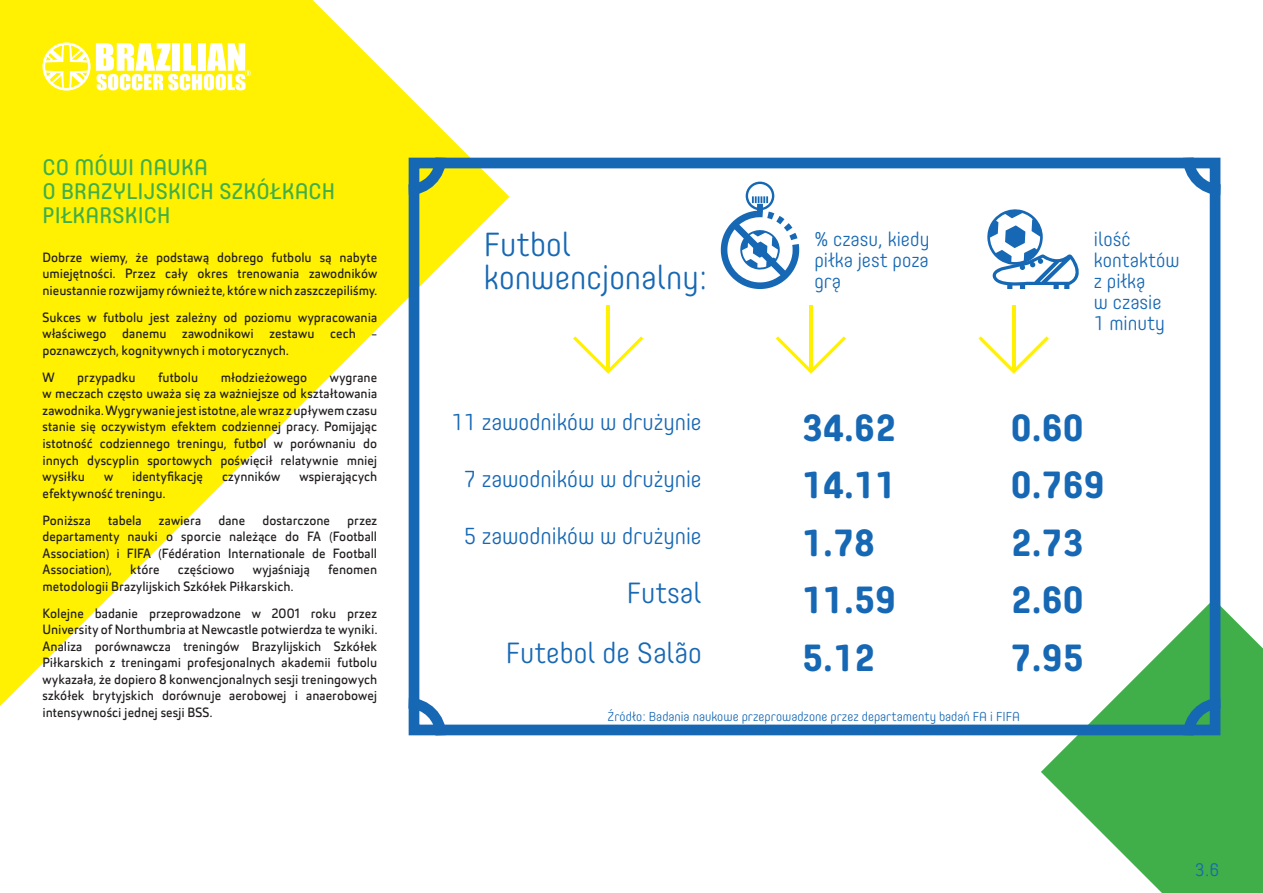
<style>
.page{position:relative;width:1263px;height:893px;background:#fff}
.page>*{position:absolute;margin:0;border:0;box-sizing:border-box;transform-origin:0 0}
.t1{font:700 37.5px/57.4px "Core Mellow 65";color:#1768b4}
.t2{font:300 33.15px/33.5px "Core Mellow 35";color:#1768b4}
.t3{font:300 28.95px/59.6px "Core Mellow 35";color:#1768b4;text-align:right}
.t4{font:300 22.95px "Core Mellow 35";color:#1768b4}
.t5{font:22.35px/23.7px "Core Mellow 45";color:#40ae49}
.t6{font:300 19.65px/21px "Core Mellow 35";color:#1768b4;text-align:justify}
.t7{font:300 18px "Core Mellow 35";color:#1768b4}
.t8{font:13.5px/16.5px "Helia Core";color:#231f20;text-align:justify}
.t9{font:300 12.9px "Core Mellow 35";color:#1768b4}
</style>
<div class="page">
<svg style="left:1041px;top:599px;width:222px;height:294px;fill:#40ae49"></svg>
<svg style="left:0;top:0;width:509px;height:706px;fill:#fff101"></svg>
<svg style="left:43px;top:43px;width:208px;height:48px"></svg>
<svg style="left:721px;top:182px;width:78px;height:107px"></svg>
<svg style="left:987px;top:209px;width:92px;height:80px"></svg>
<div style="left:409px;top:158px;width:811px;height:577px;border:11px solid #1768b4"></div>
<svg style="left:1177px;top:157px;width:44px;height:43px"></svg>
<svg style="left:398px;top:147px;width:53px;height:53px;background:#a3bb47"></svg>
<svg style="left:398px;top:692px;width:53px;height:44px"></svg>
<svg style="left:1177px;top:692px;width:54px;height:54px;background:#309272"></svg>
<svg style="left:776px;top:336px;width:70px;height:38px"></svg>
<hr style="left:809px;top:305px;width:3px;height:66px;background:#fff101">
<svg style="left:573px;top:336px;width:70px;height:38px"></svg>
<hr style="left:607px;top:305px;width:3px;height:66px;background:#fff101">
<svg style="left:978px;top:336px;width:71px;height:38px"></svg>
<hr style="left:1012px;top:305px;width:3px;height:66px;background:#fff101">
<h3 class="t5" style="left:43px;top:154px;width:294px">CO MÓWI NAUKA<br>O BRAZYLIJSKICH SZKÓŁKACH<br>PIŁKARSKICH</h3>
<p class="t8" style="left:43px;top:249px;width:336px">Dobrze wiemy, że podstawą dobrego futbolu są nabyte umiejętności. Przez cały okres trenowania zawodników nieustannie rozwijamy również te, które wnich zaszczepiliśmy.</p>
<p class="t8" style="left:43px;top:309px;width:336px">Sukces w futbolu jest zależny od poziomu wypracowania właściwego danemu zawodnikowi zestawu cech - poznawczych, kognitywnych i motorycznych.</p>
<p class="t8" style="left:43px;top:369px;width:14px">W</p>
<p class="t8" style="left:77px;top:369px;width:60px">przypadku</p>
<p class="t8" style="left:158px;top:369px;width:42px">futbolu</p>
<p class="t8" style="left:221px;top:369px;width:88px">młodzieżowego</p>
<p class="t8" style="left:43px;top:369px;width:336px;text-indent:287px">wygrane w meczach często uważa się za ważniejsze od kształtowania zawodnika. Wygrywanie jest istotne, ale wraz zupływem czasu stanie się oczywistym efektem codziennej pracy. Pomijając istotność codziennego treningu, futbol w porównaniu do innych dyscyplin sportowych poświęcił relatywnie mniej wysiłku</p>
<p class="t8" style="left:104px;top:468px;width:11px">w</p>
<p class="t8" style="left:132px;top:468px;width:72px">identyfikację</p>
<p class="t8" style="left:222px;top:468px;width:60px">czynników</p>
<p class="t8" style="left:299px;top:468px;width:79px">wspierających</p>
<p class="t8" style="left:43px;top:479px;width:124px;line-height:27px">efektywność treningu.<br>Poniższa</p>
<p class="t8" style="left:108px;top:511px;width:35px">tabela</p>
<p class="t8" style="left:159px;top:511px;width:44px">zawiera</p>
<p class="t8" style="left:218px;top:511px;width:28px">dane</p>
<p class="t8" style="left:262px;top:511px;width:69px">dostarczone</p>
<p class="t8" style="left:43px;top:511px;width:336px;text-indent:305px">przez departamenty nauki o sporcie należące do FA (Football Association) i FIFA (Fédération Internationale de Football Association),</p>
<p class="t8" style="left:130px;top:561px;width:31px">które</p>
<p class="t8" style="left:178px;top:561px;width:58px">częściowo</p>
<p class="t8" style="left:253px;top:561px;width:59px">wyjaśniają</p>
<p class="t8" style="left:328px;top:561px;width:50px">fenomen</p>
<p class="t8" style="left:43px;top:572px;width:336px;line-height:27px">metodologii Brazylijskich Szkółek Piłkarskich.<br>Kolejne badanie przeprowadzone w 2001 roku przez</p>
<p class="t8" style="left:43px;top:621px;width:336px">University of Northumbria at Newcastle potwierdza te wyniki.<br>Analiza porównawcza treningów Brazylijskich Szkółek Piłkarskich z treningami profesjonalnych akademii futbolu wykazała, że dopiero 8 konwencjonalnych sesji treningowych szkółek brytyjskich dorównuje aerobowej i anaerobowej intensywności jednej sesji BSS.</p>
<h2 class="t2" style="left:484px;top:226px;width:225px">Futbol konwencjonalny:</h2>
<h3 class="t6" style="left:1094px;top:228px;width:87px;text-align:left">ilość kontaktów z piłką<br>w czasie<br>1 minuty</h3>
<h3 class="t6" style="left:814px;top:228px;width:116px">% czasu, kiedy piłka jest poza grą</h3>
<h3 class="t4" style="left:451px;top:405px;width:252px">11 zawodników w drużynie</h3>
<h3 class="t4" style="left:464px;top:462px;width:239px">7 zawodników w drużynie</h3>
<h3 class="t4" style="left:464px;top:518px;width:239px">5 zawodników w drużynie</h3>
<h3 class="t3" style="left:506px;top:562px;width:197px">Futsal<br>Futebol de Salão</h3>
<h1 class="t1" style="left:802px;top:397px;width:95px">34.62<br>14.11<br>1.78<br>11.59<br>5.12</h1>
<h1 class="t1" style="left:1011px;top:397px;width:95px">0.60<br>0.769<br>2.73<br>2.60<br>7.95</h1>
<p class="t9" style="left:608px;top:706px;width:414px">Źródło: Badania naukowe przeprowadzone przez departamenty badań FA i FIFA</p>
<h3 class="t7" style="left:1195px;top:856px;width:26px">3.6</h3>
</div>
